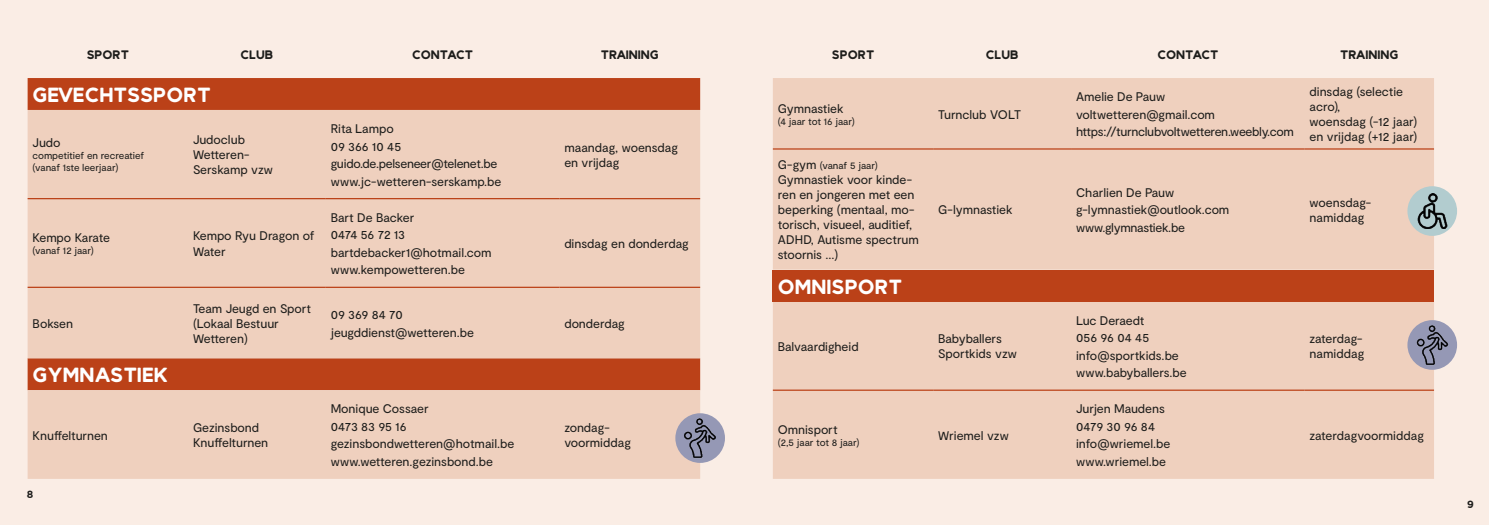
<style>
.page{position:relative;width:1489px;height:525px;background:#fff}
.page>*{position:absolute;margin:0;border:0;box-sizing:border-box;transform-origin:0 0}
.t1{font:25px "Wetteren Solid";color:#fff}
.t2{font:15px "Wetteren Solid";color:#1d1d1b}
.t3{font:12.5px/15px "Moderat";letter-spacing:-.005em;color:#1d1d1b}
.t4{font:12.5px/17.5px "Moderat";letter-spacing:-.025em;color:#1d1d1b}
.t5{font:12.5px "Wetteren Solid";color:#1d1d1b}
.t6{font:10px/12px "Moderat";color:#1d1d1b}
.s1{font-size:12.5px}
</style>
<div class="page">
<div style="left:0;top:0;width:1488px;height:524px;background:#faede5"></div>
<div style="left:28px;top:78px;width:672px;height:32px;background:#bb4118"></div>
<svg style="left:28px;top:110px;width:672px;height:368px;background:#eac3af"></svg>
<hr style="left:28px;top:198px;width:160px;height:1px;background:#bb4118">
<hr style="left:188px;top:198px;width:138px;height:1px;background:#bb4118">
<hr style="left:326px;top:198px;width:233px;height:1px;background:#bb4118">
<hr style="left:559px;top:198px;width:141px;height:1px;background:#bb4118">
<hr style="left:28px;top:286px;width:160px;height:2px;background:#bb4118">
<hr style="left:188px;top:286px;width:138px;height:2px;background:#bb4118">
<hr style="left:326px;top:286px;width:233px;height:2px;background:#bb4118">
<hr style="left:559px;top:286px;width:141px;height:2px;background:#bb4118">
<div style="left:772px;top:78px;width:661px;height:400px;background:#efd0be"></div>
<div style="left:772px;top:269px;width:661px;height:32px;background:#bb4118"></div>
<hr style="left:772px;top:389px;width:161px;height:1px;background:#bb4118">
<hr style="left:933px;top:389px;width:137px;height:1px;background:#bb4118">
<hr style="left:1070px;top:389px;width:234px;height:1px;background:#bb4118">
<hr style="left:1304px;top:389px;width:129px;height:1px;background:#bb4118">
<hr style="left:772px;top:148px;width:161px;height:1px;background:#bb4118">
<hr style="left:933px;top:148px;width:137px;height:1px;background:#bb4118">
<hr style="left:1070px;top:148px;width:234px;height:1px;background:#bb4118">
<hr style="left:1304px;top:148px;width:129px;height:1px;background:#bb4118">
<div style="left:1407px;top:186px;width:49px;height:50px;background:#b2cccf;border-radius:50%"></div>
<img style="left:1414px;top:193px;width:34px;height:36px">
<svg style="left:675px;top:413px;width:50px;height:49px"></svg>
<img style="left:677px;top:414px;width:46px;height:47px">
<img style="left:1408px;top:321px;width:47px;height:47px">
<p class="t2" style="left:87px;top:47px;width:44px">Sport</p>
<p class="t2" style="left:240px;top:47px;width:34px">Club</p>
<p class="t2" style="left:412px;top:47px;width:62px">Contact</p>
<p class="t2" style="left:600px;top:47px;width:60px">Training</p>
<h1 class="t1" style="left:33px;top:82px;width:179px">gevechtssport</h1>
<p class="t3" style="left:33px;top:135px;width:29px">Judo</p>
<p class="t6" style="left:33px;top:150px;width:113px">competitief en recreatief (vanaf 1ste leerjaar)</p>
<p class="t3" style="left:193px;top:132px;width:81px">Judoclub<br>Wetteren-<br>Serskamp vzw</p>
<p class="t3" style="left:331px;top:120px;width:172px;line-height:17.5px">Rita Lampo<br>09 366 10 45 guido.de.pelseneer@telenet.be www.jc-wetteren-serskamp.be</p>
<p class="t3" style="left:564px;top:140px;width:115px">maandag, woensdag en vrijdag</p>
<p class="t4" style="left:33px;top:229px;width:79px">Kempo Karate</p>
<p class="t6" style="left:33px;top:244px;width:63px">(vanaf 12 jaar)</p>
<p class="t3" style="left:33px;top:316px;width:42px">Boksen</p>
<h1 class="t1" style="left:33px;top:362px;width:137px">gymnastiek</h1>
<p class="t3" style="left:193px;top:229px;width:123px">Kempo Ryu Dragon of<br>Water</p>
<p class="t3" style="left:331px;top:209px;width:162px;line-height:17.5px">Bart De Backer<br>0474 56 72 13 bartdebacker1@hotmail.com www.kempowetteren.be</p>
<p class="t3" style="left:564px;top:236px;width:126px">dinsdag en donderdag</p>
<p class="t3" style="left:193px;top:301px;width:120px">Team Jeugd en Sport (Lokaal Bestuur<br>Wetteren)</p>
<p class="t3" style="left:331px;top:306px;width:145px;line-height:17.5px">09 369 84 70 jeugddienst@wetteren.be</p>
<p class="t3" style="left:564px;top:316px;width:62px">donderdag</p>
<p class="t3" style="left:33px;top:427px;width:77px">Knuffelturnen</p>
<p class="t3" style="left:193px;top:420px;width:77px">Gezinsbond<br>Knuffelturnen</p>
<p class="t5" style="left:27px;top:487px;width:8px">8</p>
<p class="t3" style="left:331px;top:400px;width:185px;line-height:17.5px">Monique Cossaer<br>0473 83 95 16 gezinsbondwetteren@hotmail.be www.wetteren.gezinsbond.be</p>
<p class="t3" style="left:564px;top:420px;width:68px">zondag&shy;voormiddag</p>
<p class="t2" style="left:831px;top:47px;width:44px">Sport</p>
<p class="t2" style="left:985px;top:47px;width:34px">Club</p>
<p class="t2" style="left:1157px;top:47px;width:62px">Contact</p>
<p class="t2" style="left:1340px;top:47px;width:60px">Training</p>
<p class="t3" style="left:777px;top:101px;width:67px">Gymnastiek</p>
<p class="t6" style="left:777px;top:115px;width:78px">(4 jaar tot 16 jaar)</p>
<p class="t6" style="left:777px;top:160px;width:101px"><span class="s1">G-gym</span> (vanaf 5 jaar)</p>
<p class="t3" style="left:777px;top:172px;width:143px">Gymnastiek voor kinde&shy;ren en jongeren met een beperking (mentaal, mo&shy;torisch, visueel, auditief,<br>ADHD, Autisme spectrum stoornis ...)</p>
<h1 class="t1" style="left:777px;top:273px;width:126px">omnisport</h1>
<p class="t3" style="left:938px;top:107px;width:84px">Turnclub VOLT</p>
<p class="t3" style="left:938px;top:202px;width:76px">G-lymnastiek</p>
<p class="t3" style="left:777px;top:339px;width:82px">Balvaardigheid</p>
<p class="t3" style="left:938px;top:331px;width:80px">Babyballers<br>Sportkids vzw</p>
<p class="t3" style="left:777px;top:421px;width:61px">Omnisport</p>
<p class="t6" style="left:777px;top:436px;width:83px">(2,5 jaar tot 8 jaar)</p>
<p class="t3" style="left:938px;top:427px;width:72px">Wriemel vzw</p>
<p class="t4" style="left:1075px;top:88px;width:219px">Amelie De Pauw voltwetteren@gmail.com https://turnclubvoltwetteren.weebly.com</p>
<p class="t3" style="left:1309px;top:84px;width:109px">dinsdag (selectie acro),<br>woensdag (-12 jaar) en vrijdag (+12 jaar)</p>
<p class="t3" style="left:1075px;top:184px;width:155px;line-height:17.5px">Charlien De Pauw g-lymnastiek@outlook.com www.glymnastiek.be</p>
<p class="t3" style="left:1309px;top:195px;width:63px">woensdag&shy;namiddag</p>
<p class="t3" style="left:1075px;top:311px;width:112px;line-height:17.5px">Luc Deraedt<br>056 96 04 45 info@sportkids.be www.babyballers.be</p>
<p class="t3" style="left:1075px;top:400px;width:96px;line-height:17.5px">Jurjen Maudens<br>0479 30 96 84 info@wriemel.be www.wriemel.be</p>
<p class="t3" style="left:1309px;top:331px;width:56px">zaterdag&shy;namiddag</p>
<p class="t3" style="left:1309px;top:427px;width:116px">zaterdagvoormiddag</p>
<p class="t5" style="left:1466px;top:498px;width:8px">9</p>
</div>
